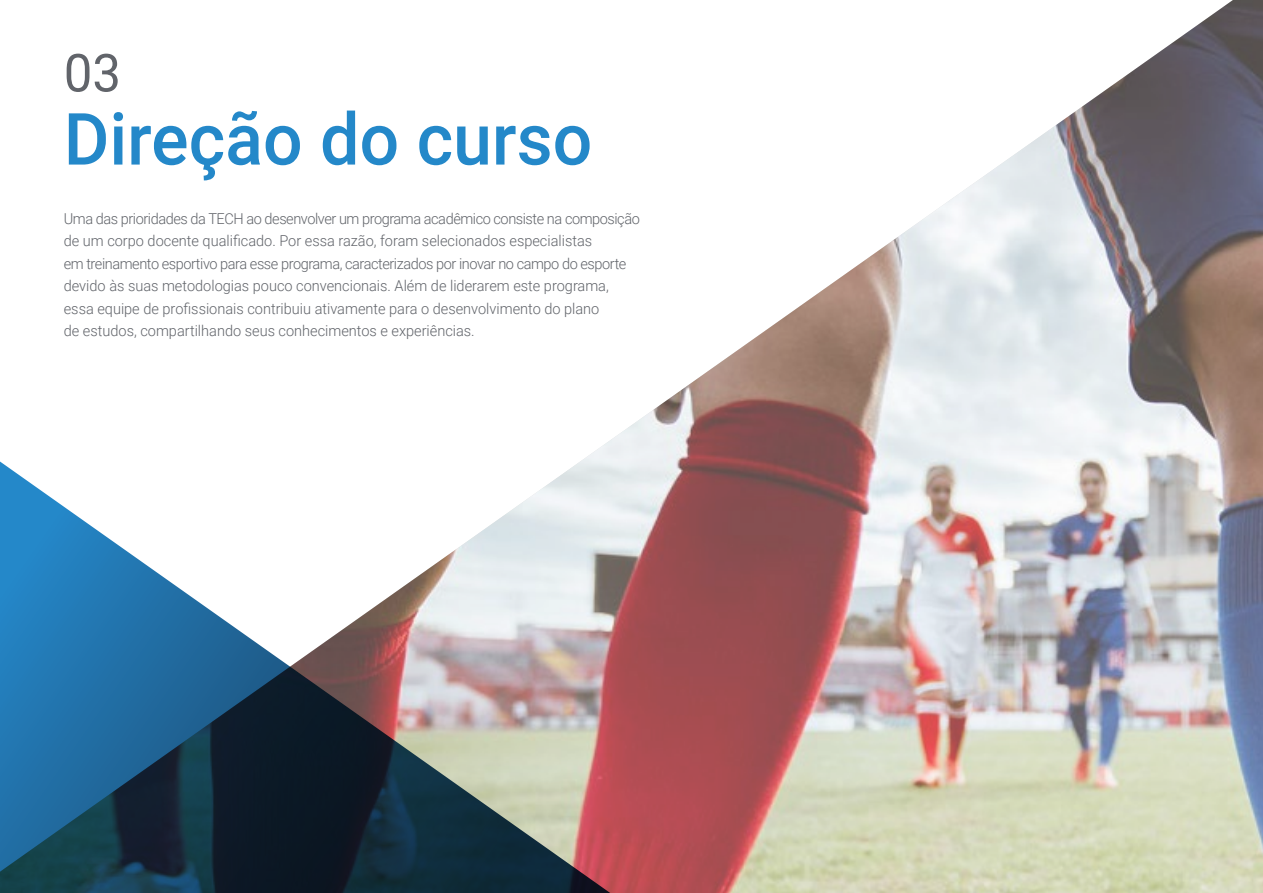
<style>
.page{position:relative;width:1263px;height:893px;background:#fff}
.page>*{position:absolute;margin:0;border:0;box-sizing:border-box;transform-origin:0 0}
.t1{font:500 72px "Roboto";color:#2488c9}
.t2{font:52.5px "Roboto";color:#61646a}
.t3{font:300 15px/22.5px "Roboto";color:#61646a}
</style>
<div class="page">
<img style="left:603px;top:0;width:660px;height:893px">
<svg style="left:0;top:446px;width:640px;height:447px"></svg>
<h2 class="t2" style="left:64px;top:36px;width:59px">03</h2>
<h1 class="t1" style="left:64px;top:89px;width:530px">Direção do curso</h1>
<p class="t3" style="left:64px;top:207px;width:578px">Uma das prioridades da TECH ao desenvolver um programa acadêmico consiste na composição de um corpo docente qualificado. Por essa razão, foram selecionados especialistas<br>em treinamento esportivo para esse programa, caracterizados por inovar no campo do esporte devido às suas metodologias pouco convencionais. Além de liderarem este programa, essa equipe de profissionais contribuiu ativamente para o desenvolvimento do plano<br>de estudos, compartilhando seus conhecimentos e experiências.</p>
</div>
